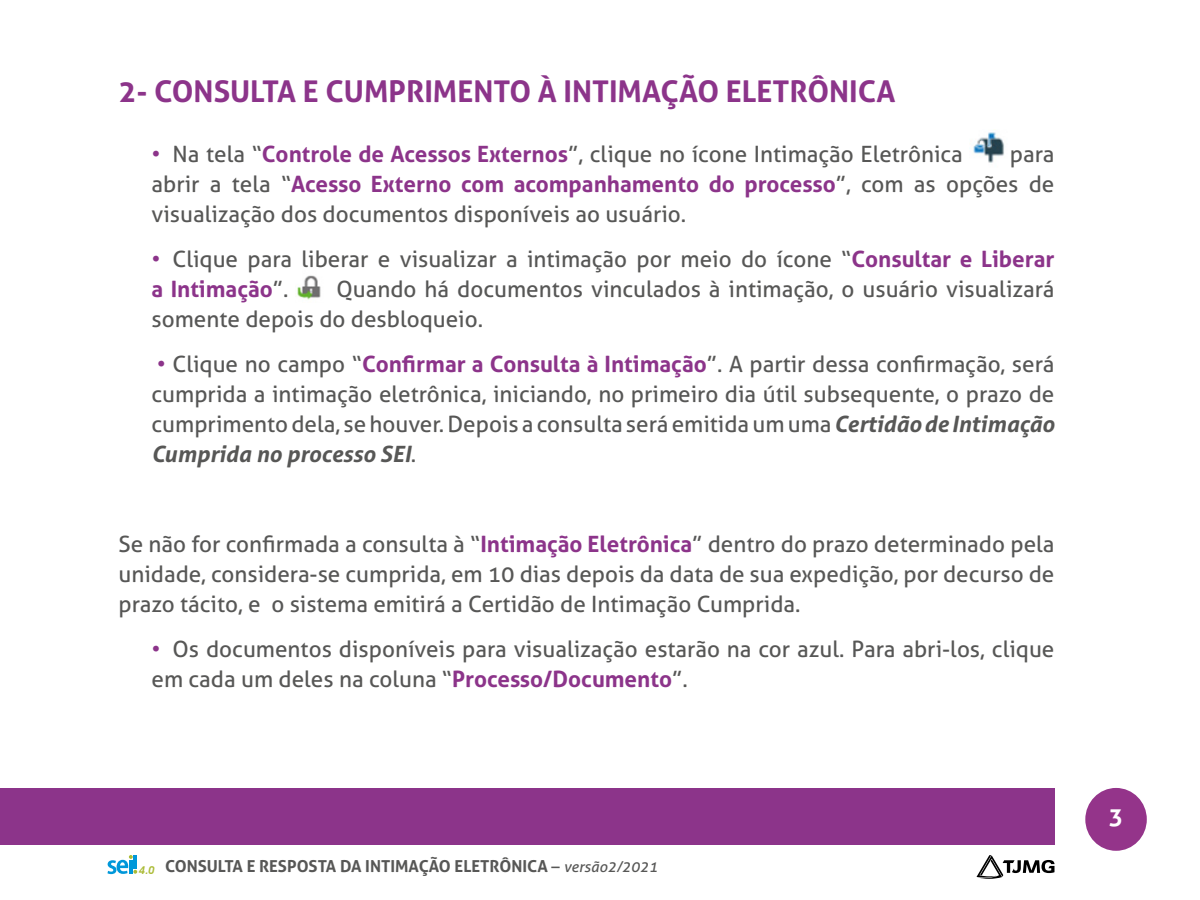
<style>
.page{position:relative;width:1200px;height:900px;background:#fff}
.page>*{position:absolute;margin:0;border:0;box-sizing:border-box;transform-origin:0 0}
.t1{font:700 30px "Aller";color:#8c348a}
.t2{font:700 24px "Aller";color:#fff}
.t3{font:22.5px/30px "Aller";color:#575756;text-align:justify}
.t4{font:700 16.5px "Aller";color:#575756}
.s1{color:#8c348a}
.s2{font-weight:700;color:#8c348a}
.s3{font-weight:700;font-style:italic}
.s4{font-weight:400}
.s5{font-weight:400;font-style:italic;font-size:15px}
</style>
<div class="page">
<div style="left:1085px;top:788px;width:62px;height:63px;background:#94348a;border-radius:50%"></div>
<svg style="left:976px;top:855px;width:79px;height:24px"></svg>
<svg style="left:107px;top:855px;width:30px;height:19px"></svg>
<div style="left:0;top:788px;width:1054px;height:57px;background:#8c348a"></div>
<img style="left:973px;top:132px;width:32px;height:31px">
<img style="left:297px;top:275px;width:24px;height:25px">
<h1 class="t1" style="left:118px;top:72px;width:778px">2- CONSULTA E CUMPRIMENTO À INTIMAÇÃO ELETRÔNICA</h1>
<p class="t3" style="left:152px;top:139px;width:813px"><span class="s1">•</span> Na tela “<span class="s2">Controle de Acessos Externos</span>”, clique no ícone Intimação Eletrônica</p>
<p class="t3" style="left:152px;top:139px;width:905px;text-indent:858px">para abrir a tela “<span class="s2">Acesso Externo com acompanhamento do processo</span>”, com as opções de visualização dos documentos disponíveis ao usuário.</p>
<p class="t3" style="left:152px;top:244px;width:904px"><span class="s1">•</span> Clique para liberar e visualizar a intimação por meio do ícone “<span class="s2">Consultar e Liberar a Intimação</span>”.</p>
<p class="t3" style="left:152px;top:274px;width:905px;text-indent:185px">Quando há documentos vinculados à intimação, o usuário visualizará somente depois do desbloqueio.</p>
<p class="t3" style="left:152px;top:349px;width:905px"><span class="s1">•</span> Clique no campo “<span class="s2">Confirmar a Consulta à Intimação</span>”. A partir dessa confirmação, será cumprida a intimação eletrônica, iniciando, no primeiro dia útil subsequente, o prazo de cumprimento dela, se houver. Depois a consulta será emitida um uma <span class="s3">Certidão de Intimação Cumprida no processo SEI</span>.</p>
<p class="t3" style="left:118px;top:529px;width:938px">Se não for confirmada a consulta à “<span class="s2">Intimação Eletrônica</span>” dentro do prazo determinado pela unidade, considera-se cumprida, em 10 dias depois da data de sua expedição, por decurso de prazo tácito, e o sistema emitirá a Certidão de Intimação Cumprida.</p>
<p class="t3" style="left:152px;top:634px;width:904px"><span class="s1">•</span> Os documentos disponíveis para visualização estarão na cor azul. Para abri-los, clique em cada um deles na coluna “<span class="s2">Processo/Documento</span>”.</p>
<p class="t4" style="left:139px;top:856px;width:520px"><sub>4.0</sub> CONSULTA E RESPOSTA DA INTIMAÇÃO ELETRÔNICA <span class="s4">–</span> <span class="s5">versão2/2021</span></p>
<p class="t2" style="left:1109px;top:801px;width:16px">3</p>
</div>
